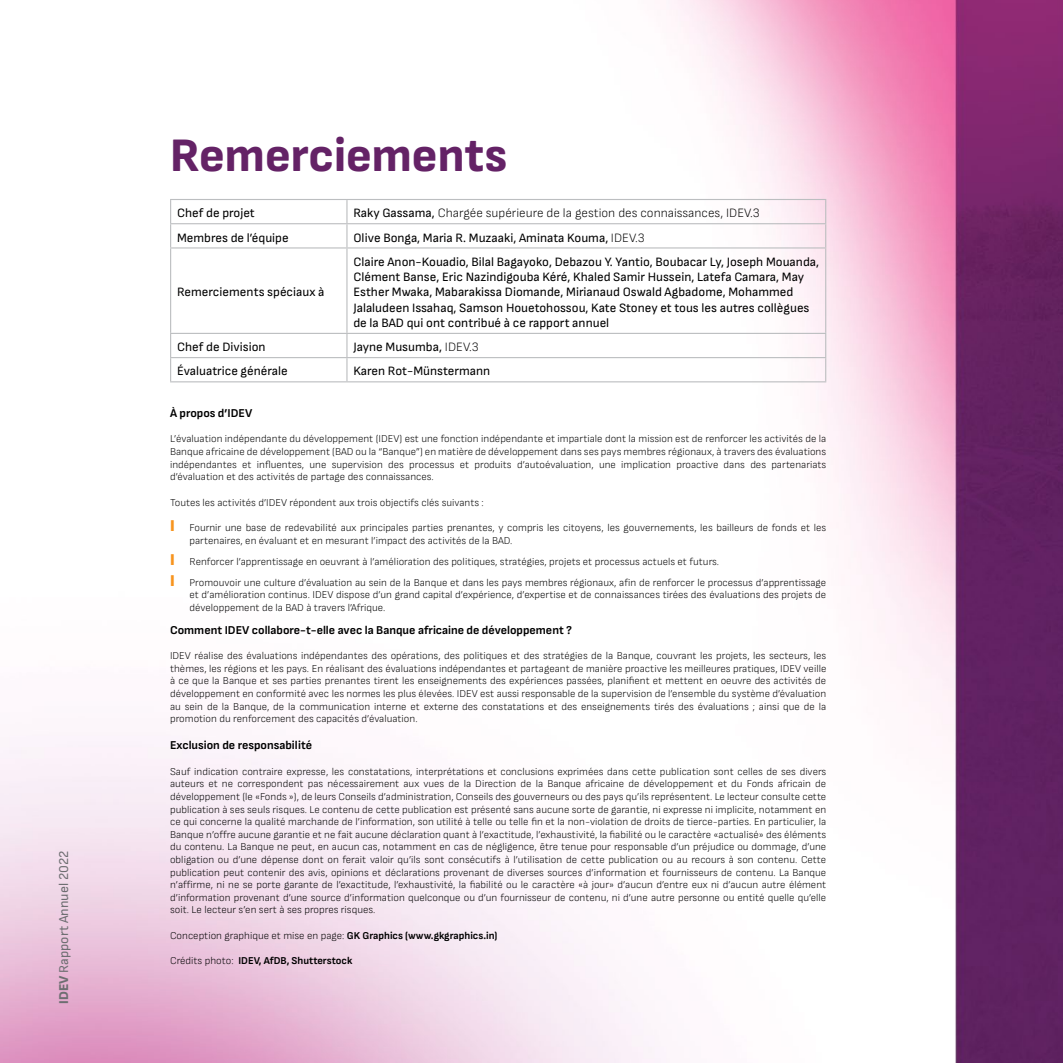
<style>
.page{position:relative;width:1063px;height:1063px;background:#fff}
.page>*{position:absolute;margin:0;border:0;box-sizing:border-box;transform-origin:0 0}
.t1{font:800 48px "Sofia Sans";color:#642266}
.t2{font:13.5px "Sofia Sans";color:#6d6e71}
.t3{font:12.75px/15.3px "Sofia Sans";color:#000}
.t4{font:300 12.75px "Sofia Sans";color:#000}
.t5{font:700 12px "Sofia Sans";color:#000}
.t6{font:300 10.5px/12.6px "Sofia Sans";color:#000;text-align:justify}
.t7{font:700 10.5px "Sofia Sans";color:#000}
.s1{font-weight:800}
.s2{font-weight:400}
.s3{font-weight:300}
.s4{font-weight:900;font-size:16.5px;color:#f7941e}
.s5{font-weight:700}
</style>
<div class="page">
<img style="left:0;top:0;width:1063px;height:1063px">
<hr style="left:170px;top:199px;width:177px;height:1px;background:#bcbec0">
<hr style="left:347px;top:199px;width:479px;height:1px;background:#bcbec0">
<hr style="left:346px;top:200px;width:2px;height:23px;background:#bcbec0">
<hr style="left:170px;top:223px;width:177px;height:1px;background:#bcbec0">
<svg style="left:170px;top:200px;width:1px;height:47px"></svg>
<hr style="left:347px;top:223px;width:479px;height:1px;background:#bcbec0">
<hr style="left:346px;top:224px;width:2px;height:23px;background:#bcbec0">
<svg style="left:825px;top:200px;width:1px;height:47px"></svg>
<hr style="left:170px;top:247px;width:177px;height:2px;background:#bcbec0">
<hr style="left:170px;top:249px;width:1px;height:84px;background:#bcbec0">
<hr style="left:347px;top:247px;width:479px;height:2px;background:#bcbec0">
<hr style="left:346px;top:249px;width:2px;height:84px;background:#bcbec0">
<hr style="left:825px;top:249px;width:1px;height:84px;background:#bcbec0">
<hr style="left:170px;top:333px;width:177px;height:1px;background:#bcbec0">
<hr style="left:347px;top:333px;width:479px;height:1px;background:#bcbec0">
<hr style="left:346px;top:334px;width:2px;height:23px;background:#bcbec0">
<hr style="left:170px;top:357px;width:177px;height:1px;background:#bcbec0">
<svg style="left:170px;top:334px;width:1px;height:47px"></svg>
<hr style="left:347px;top:357px;width:479px;height:1px;background:#bcbec0">
<hr style="left:346px;top:358px;width:2px;height:23px;background:#bcbec0">
<svg style="left:825px;top:334px;width:1px;height:47px"></svg>
<hr style="left:170px;top:381px;width:177px;height:1px;background:#bcbec0">
<hr style="left:347px;top:381px;width:479px;height:1px;background:#bcbec0">
<p class="t2" style="left:56px;top:1004px;width:155px;rotate:-90deg"><span class="s1">IDEV</span> Rapport Annuel 2022</p>
<h1 class="t1" style="left:170px;top:126px;width:339px">Remerciements</h1>
<p class="t3" style="left:177px;top:205px;width:79px">Chef de projet</p>
<p class="t4" style="left:353px;top:206px;width:408px"><span class="s2">Raky Gassama,</span> Chargée supérieure de la gestion des connaissances, IDEV.3</p>
<p class="t3" style="left:177px;top:230px;width:113px">Membres de l’équipe</p>
<p class="t3" style="left:353px;top:230px;width:293px">Olive Bonga, Maria R. Muzaaki, Aminata Kouma, <span class="s3">IDEV.3</span></p>
<p class="t3" style="left:177px;top:285px;width:149px">Remerciements spéciaux à</p>
<p class="t3" style="left:353px;top:254px;width:467px">Claire Anon-Kouadio, Bilal Bagayoko, Debazou Y. Yantio, Boubacar Ly, Joseph Mouanda, Clément Banse, Eric Nazindigouba Kéré, Khaled Samir Hussein, Latefa Camara, May Esther Mwaka, Mabarakissa Diomande, Mirianaud Oswald Agbadome, Mohammed Jalaludeen Issahaq, Samson Houetohossou, Kate Stoney et tous les autres collègues de la BAD qui ont contribué à ce rapport annuel</p>
<p class="t3" style="left:177px;top:339px;width:90px">Chef de Division</p>
<p class="t3" style="left:353px;top:339px;width:127px">Jayne Musumba, <span class="s3">IDEV.3</span></p>
<p class="t3" style="left:177px;top:364px;width:112px">Évaluatrice générale</p>
<p class="t3" style="left:353px;top:364px;width:138px">Karen Rot-Münstermann</p>
<p class="t5" style="left:170px;top:406px;width:84px">À propos d’IDEV</p>
<p class="t6" style="left:170px;top:433px;width:658px">L’évaluation indépendante du développement (IDEV) est une fonction indépendante et impartiale dont la mission est de renforcer les activités de la Banque africaine de développement (BAD ou la “Banque”) en matière de développement dans ses pays membres régionaux, à travers des évaluations indépendantes et influentes, une supervision des processus et produits d’autoévaluation, une implication proactive dans des partenariats d’évaluation et des activités de partage des connaissances.</p>
<p class="t6" style="left:170px;top:496px;width:315px">Toutes les activités d’IDEV répondent aux trois objectifs clés suivants :</p>
<p class="t6" style="left:190px;top:521px;width:638px;text-indent:-20px"><span class="s4">І</span> Fournir une base de redevabilité aux principales parties prenantes, y compris les citoyens, les gouvernements, les bailleurs de fonds et les partenaires, en évaluant et en mesurant l’impact des activités de la BAD.</p>
<p class="t6" style="left:170px;top:551px;width:658px;line-height:21.1px"><span class="s4">І</span> Renforcer l’apprentissage en oeuvrant à l’amélioration des politiques, stratégies, projets et processus actuels et futurs.<br><span class="s4">І</span> Promouvoir une culture d’évaluation au sein de la Banque et dans les pays membres régionaux, afin de renforcer le processus d’apprentissage</p>
<p class="t6" style="left:190px;top:589px;width:638px">et d’amélioration continus. IDEV dispose d’un grand capital d’expérience, d’expertise et de connaissances tirées des évaluations des projets de développement de la BAD à travers l’Afrique.</p>
<p class="t5" style="left:170px;top:623px;width:404px">Comment IDEV collabore-t-elle avec la Banque africaine de développement ?</p>
<p class="t6" style="left:170px;top:649px;width:658px">IDEV réalise des évaluations indépendantes des opérations, des politiques et des stratégies de la Banque, couvrant les projets, les secteurs, les thèmes, les régions et les pays. En réalisant des évaluations indépendantes et partageant de manière proactive les meilleures pratiques, IDEV veille à ce que la Banque et ses parties prenantes tirent les enseignements des expériences passées, planifient et mettent en oeuvre des activités de développement en conformité avec les normes les plus élevées. IDEV est aussi responsable de la supervision de l’ensemble du système d’évaluation au sein de la Banque, de la communication interne et externe des constatations et des enseignements tirés des évaluations ; ainsi que de la promotion du renforcement des capacités d’évaluation.</p>
<p class="t5" style="left:170px;top:738px;width:143px">Exclusion de responsabilité</p>
<p class="t6" style="left:170px;top:765px;width:658px">Sauf indication contraire expresse, les constatations, interprétations et conclusions exprimées dans cette publication sont celles de ses divers auteurs et ne correspondent pas nécessairement aux vues de la Direction de la Banque africaine de développement et du Fonds africain de développement (le «Fonds »), de leurs Conseils d’administration, Conseils des gouverneurs ou des pays qu’ils représentent. Le lecteur consulte cette publication à ses seuls risques. Le contenu de cette publication est présenté sans aucune sorte de garantie, ni expresse ni implicite, notamment en ce qui concerne la qualité marchande de l’information, son utilité à telle ou telle fin et la non-violation de droits de tierce-parties. En particulier, la Banque n’offre aucune garantie et ne fait aucune déclaration quant à l’exactitude, l’exhaustivité, la fiabilité ou le caractère «actualisé» des éléments du contenu. La Banque ne peut, en aucun cas, notamment en cas de négligence, être tenue pour responsable d’un préjudice ou dommage, d’une obligation ou d’une dépense dont on ferait valoir qu’ils sont consécutifs à l’utilisation de cette publication ou au recours à son contenu. Cette publication peut contenir des avis, opinions et déclarations provenant de diverses sources d’information et fournisseurs de contenu. La Banque n’affirme, ni ne se porte garante de l’exactitude, l’exhaustivité, la fiabilité ou le caractère «à jour» d’aucun d’entre eux ni d’aucun autre élément d’information provenant d’une source d’information quelconque ou d’un fournisseur de contenu, ni d’une autre personne ou entité quelle qu’elle soit. Le lecteur s’en sert à ses propres risques.</p>
<p class="t6" style="left:170px;top:929px;width:329px">Conception graphique et mise en page: <span class="s5">GK Graphics (www.gkgraphics.in)</span></p>
<p class="t7" style="left:170px;top:954px;width:184px"><span class="s3">Crédits photo:</span> IDEV, AfDB, Shutterstock</p>
</div>
